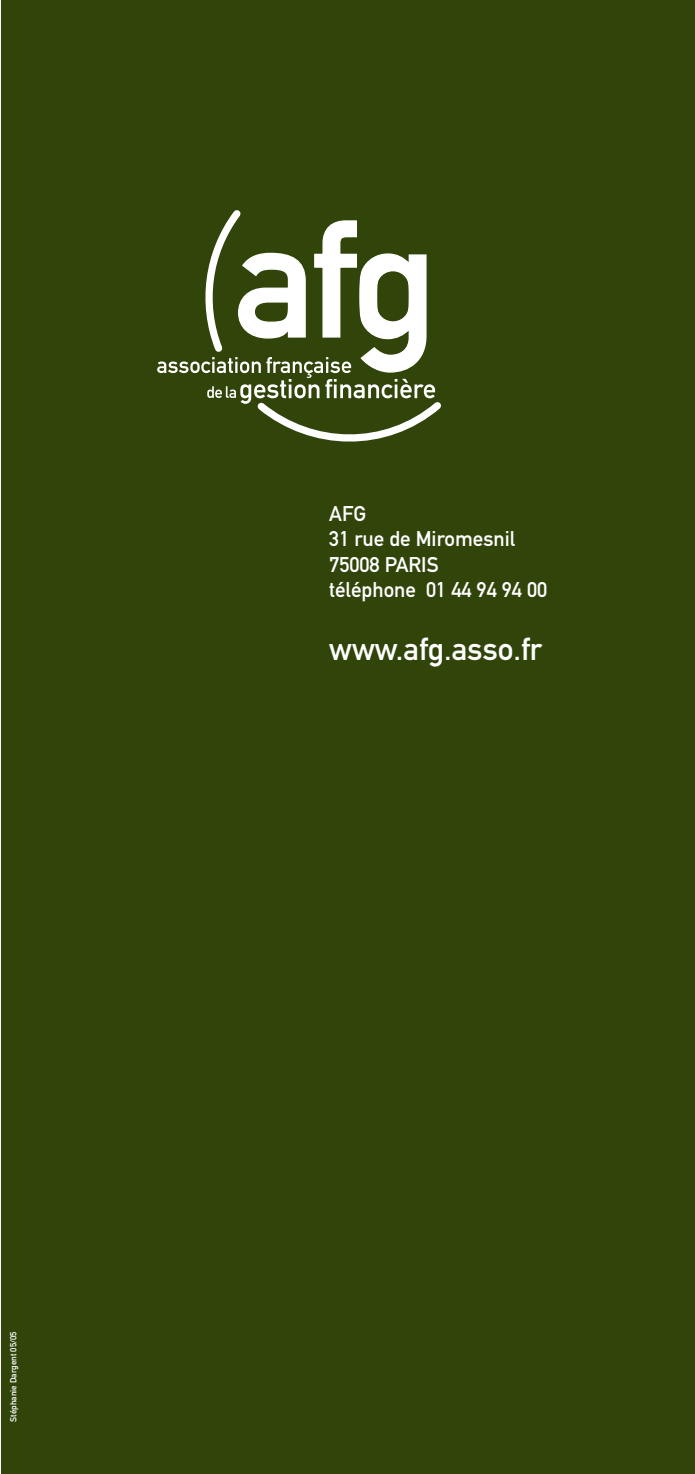
<style>
.page{position:relative;width:695px;height:1474px;background:#fff}
.page>*{position:absolute;margin:0;border:0;box-sizing:border-box;transform-origin:0 0}
.t1{font:31.5px "DIN Mittelschrift";color:#fff}
.t2{font:21px/25.2px "DIN Mittelschrift";color:#fff}
.t3{font:8.75px "DIN Mittelschrift";color:#fff}
</style>
<div class="page">
<div style="left:1px;top:0;width:693px;height:1473px;background:#31450b"></div>
<svg style="left:228px;top:210px;width:213px;height:231px"></svg>
<svg style="left:157px;top:220px;width:278px;height:184px"></svg>
<p class="t3" style="left:8px;top:1421px;width:91px;rotate:-90deg">Stéphanie Dargent 05/05</p>
<p class="t2" style="left:329px;top:501px;width:219px">AFG<br>31 rue de Miromesnil<br>75008 PARIS<br>téléphone 01 44 94 94 00</p>
<h1 class="t1" style="left:329px;top:630px;width:214px">www.afg.asso.fr</h1>
</div>
